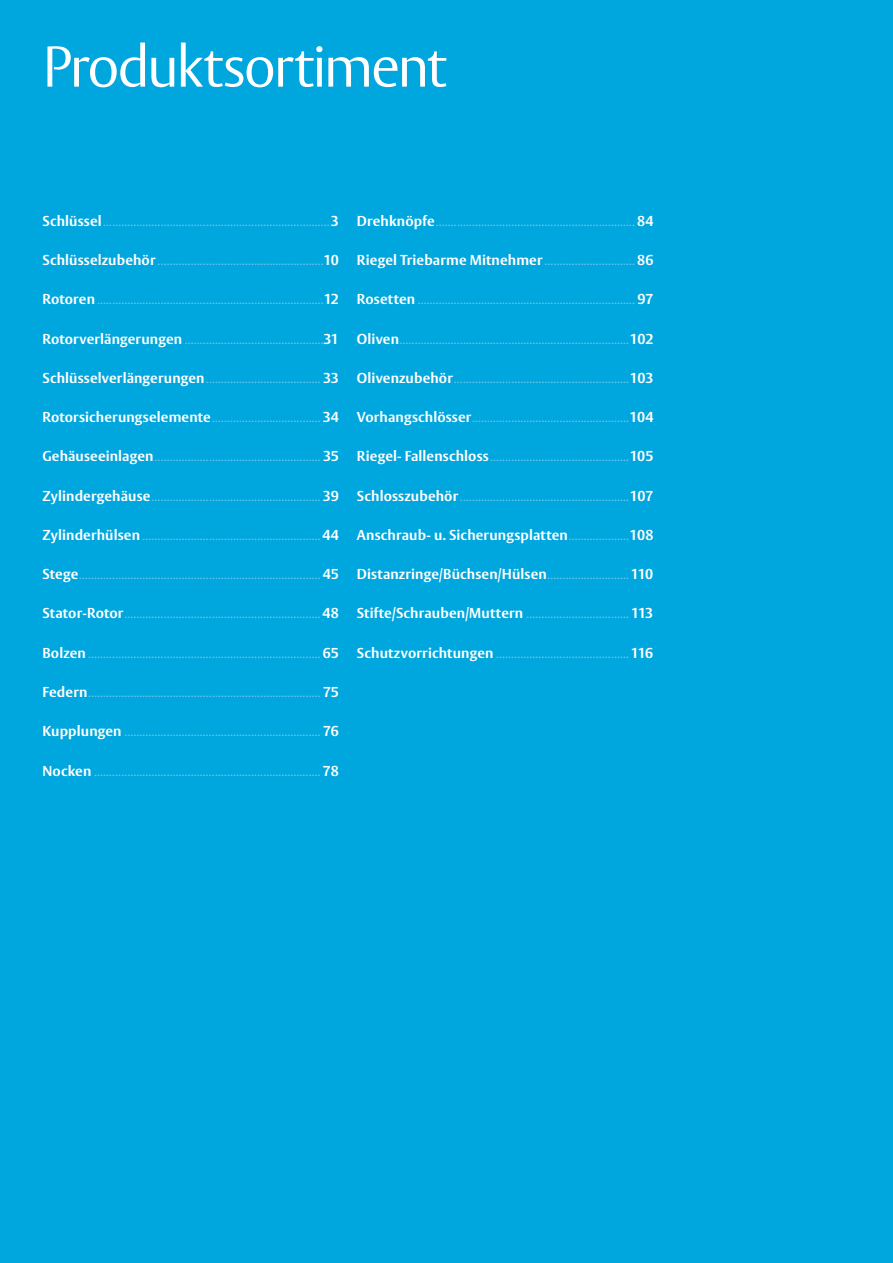
<style>
.page{position:relative;width:893px;height:1263px;background:#00a6de}
.page>*{position:absolute;margin:0;border:0;box-sizing:border-box;transform-origin:0 0}
.t1{font:300 57px "ASSA Vesta";letter-spacing:-.04em;color:#fff}
.t2{font:300 14.25px "ASSA Vesta";color:#66c4ea}
.t3{font:700 14.25px "ASSA Vesta";letter-spacing:.01em;color:#fff}
.s1{font-weight:700;color:#fff}
.s2{font-weight:300;color:#66c4ea}
</style>
<div class="page">
<h1 class="t1" style="left:43px;top:32px;width:406px">Produktsortiment</h1>
<p class="t2" style="left:43px;top:212px;width:298px"><span class="s1">Schlüssel</span> ...........................................................................<span class="s1">3</span></p>
<p class="t2" style="left:43px;top:251px;width:298px"><span class="s1">Schlüsselzubehör</span> .......................................................<span class="s1">10</span></p>
<p class="t2" style="left:43px;top:291px;width:298px"><span class="s1">Rotoren</span> ...........................................................................<span class="s1">12</span></p>
<p class="t2" style="left:43px;top:330px;width:298px"><span class="s1">Rotorverlängerungen</span> ..............................................<span class="s1">31</span></p>
<p class="t2" style="left:43px;top:369px;width:298px"><span class="s1">Schlüsselverlängerungen</span> ...................................... <span class="s1">33</span></p>
<p class="t2" style="left:43px;top:409px;width:298px"><span class="s1">Rotorsicherungselemente</span> .................................... <span class="s1">34</span></p>
<p class="t2" style="left:43px;top:448px;width:298px"><span class="s1">Gehäuseeinlagen</span> ....................................................... <span class="s1">35</span></p>
<p class="t2" style="left:43px;top:487px;width:298px"><span class="s1">Zylindergehäuse</span> ........................................................ <span class="s1">39</span></p>
<p class="t2" style="left:43px;top:526px;width:298px"><span class="s1">Zylinderhülsen</span> ........................................................... <span class="s1">44</span></p>
<p class="t2" style="left:43px;top:566px;width:298px"><span class="s1">Stege</span> ................................................................................ <span class="s1">45</span></p>
<p class="t2" style="left:42px;top:605px;width:298px"><span class="s1">Stator-Rotor</span> ................................................................. <span class="s1">48</span></p>
<p class="t2" style="left:42px;top:644px;width:298px"><span class="s1">Bolzen</span> ............................................................................. <span class="s1">65</span></p>
<p class="t2" style="left:42px;top:683px;width:298px"><span class="s1">Federn</span> ............................................................................. <span class="s1">75</span></p>
<p class="t2" style="left:42px;top:723px;width:298px"><span class="s1">Kupplungen</span> ................................................................. <span class="s1">76</span></p>
<p class="t2" style="left:42px;top:762px;width:298px"><span class="s1">Nocken</span> ........................................................................... <span class="s1">78</span></p>
<p class="t2" style="left:357px;top:212px;width:298px"><span class="s1">Drehknöpfe</span> .................................................................. <span class="s1">84</span></p>
<p class="t2" style="left:357px;top:251px;width:298px"><span class="s1">Riegel Triebarme Mitnehmer</span> .............................. <span class="s1">86</span></p>
<p class="t2" style="left:357px;top:291px;width:298px"><span class="s1">Rosetten</span> ........................................................................ <span class="s1">97</span></p>
<p class="t2" style="left:357px;top:330px;width:298px"><span class="s1">Oliven</span> ............................................................................<span class="s1">102</span></p>
<p class="t2" style="left:357px;top:369px;width:298px"><span class="s1">Olivenzubehör</span> ..........................................................<span class="s1">103</span></p>
<p class="t2" style="left:357px;top:409px;width:298px"><span class="s1">Vorhangschlösser</span> ....................................................<span class="s1">104</span></p>
<p class="t2" style="left:357px;top:448px;width:298px"><span class="s1">Riegel- Fallenschloss</span> ..............................................<span class="s1">105</span></p>
<p class="t2" style="left:357px;top:487px;width:298px"><span class="s1">Schlosszubehör</span> ........................................................<span class="s1">107</span></p>
<p class="t3" style="left:357px;top:526px;width:298px">Anschraub- u. Sicherungsplatten <span class="s2">....................</span>108</p>
<p class="t3" style="left:357px;top:565px;width:298px">Distanzringe/Büchsen/Hülsen <span class="s2">...........................</span> 110</p>
<p class="t2" style="left:357px;top:605px;width:298px"><span class="s1">Stifte/Schrauben/Muttern</span> .................................. <span class="s1">113</span></p>
<p class="t2" style="left:357px;top:644px;width:298px"><span class="s1">Schutzvorrichtungen</span> ............................................ <span class="s1">116</span></p>
</div>
